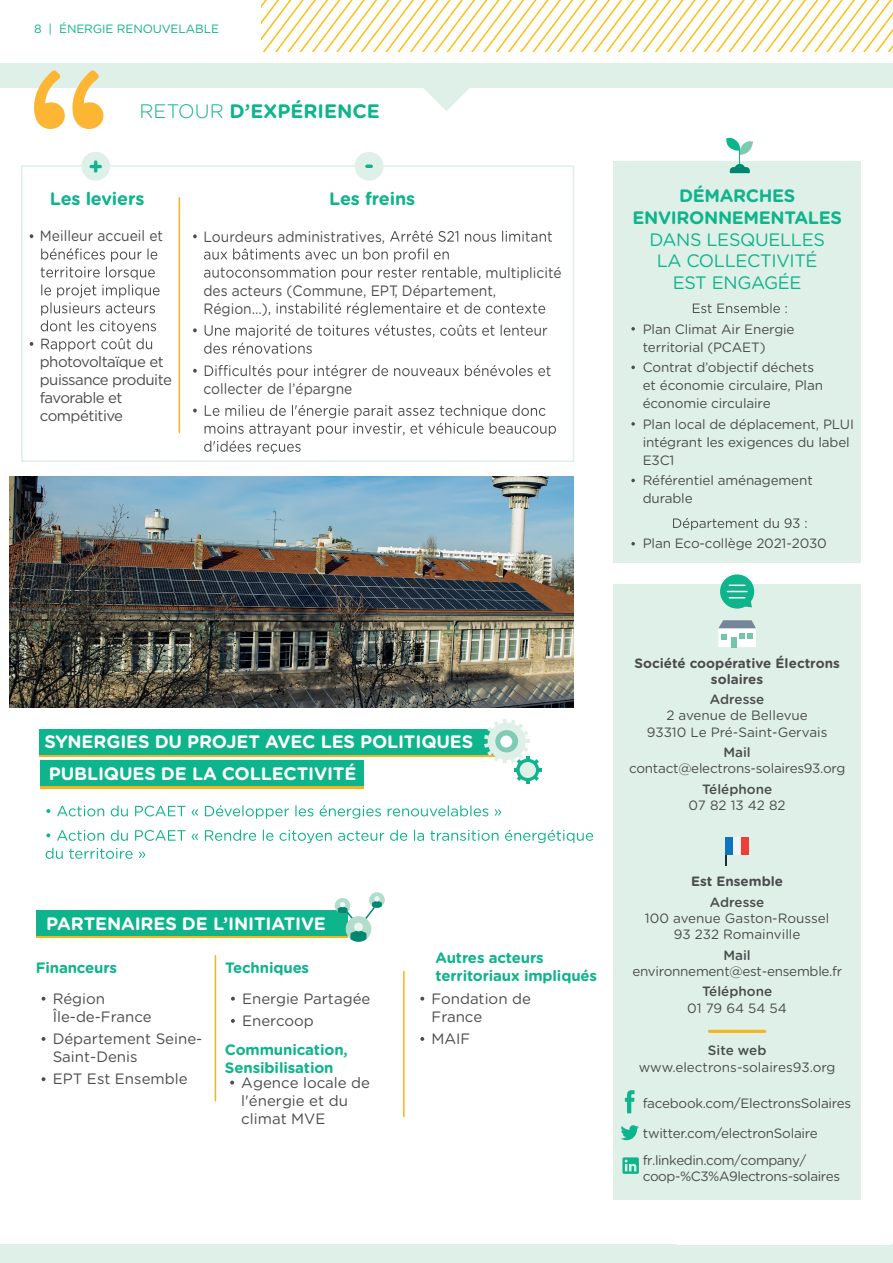
<style>
.page{position:relative;width:893px;height:1263px;background:#fff}
.page>*{position:absolute;margin:0;border:0;box-sizing:border-box;transform-origin:0 0}
.t1{font:700 24px "Gotham Rounded";color:#0eb48b}
.t2{font:500 22.5px "Gotham Rounded";color:#0eb48b}
.t3{font:700 19.5px "Gotham Rounded";color:#0eb48b}
.t4{font:700 18px/31.5px "Gotham Rounded";letter-spacing:-.01em;color:#fff}
.t5{font:18px/21.6px "Gotham Rounded";letter-spacing:-.02em;color:#0eb48b;text-align:center}
.t6{font:700 18px "Gotham Rounded";letter-spacing:-.01em;color:#0eb48b}
.t7{font:15px/18px "Gotham Rounded";color:#4b4c4d}
.t8{font:15px/18px "Gotham Rounded";color:#4b4c4d;scale:.92 1}
.t9{font:700 15px/18px "Gotham Rounded";letter-spacing:-.01em;color:#0eb48b}
.t10{font:15px/18px "Gotham";letter-spacing:-.035em;color:#4b4c4d}
.t11{font:13.5px/16.2px "Gotham Rounded";letter-spacing:-.01em;color:#4b4c4d;text-align:center}
.t12{font:700 13.5px/16.2px "Gotham Rounded";color:#4b4c4d;text-align:center}
.t13{font:13.5px "Gotham Rounded";letter-spacing:-.035em;color:#4b4c4d}
.t14{font:12px "Gotham Rounded";letter-spacing:-.01em;color:#0eb48b}
.s1{font-weight:300}
.s2{font-weight:700}
.s3{font-weight:500}
</style>
<div class="page">
<div style="left:0;top:1244px;width:893px;height:19px;background:#dff0e9"></div>
<svg style="left:262px;top:0;width:631px;height:51px"></svg>
<div style="left:613px;top:162px;width:248px;height:401px;background:#dff0e9"></div>
<div style="left:21px;top:165px;width:553px;height:297px;border:2px solid #dff0e9"></div>
<div style="left:613px;top:584px;width:248px;height:616px;background:#dff0e9"></div>
<hr style="left:179px;top:198px;width:1px;height:235px;background:#fbb316">
<hr style="left:709px;top:1030px;width:56px;height:3px;background:#fbb316">
<svg style="left:693px;top:303px;width:94px;height:10px"></svg>
<svg style="left:631px;top:327px;width:4px;height:4px"></svg>
<svg style="left:631px;top:366px;width:4px;height:3px"></svg>
<svg style="left:631px;top:422px;width:4px;height:4px"></svg>
<svg style="left:631px;top:479px;width:4px;height:3px"></svg>
<svg style="left:673px;top:518px;width:133px;height:12px"></svg>
<svg style="left:631px;top:542px;width:4px;height:3px"></svg>
<svg style="left:30px;top:234px;width:3px;height:4px"></svg>
<svg style="left:30px;top:342px;width:3px;height:4px"></svg>
<svg style="left:40px;top:248px;width:120px;height:104px"></svg>
<svg style="left:193px;top:234px;width:4px;height:4px"></svg>
<svg style="left:390px;top:231px;width:162px;height:11px"></svg>
<svg style="left:204px;top:248px;width:276px;height:32px"></svg>
<svg style="left:268px;top:302px;width:277px;height:14px"></svg>
<svg style="left:193px;top:328px;width:4px;height:4px"></svg>
<svg style="left:204px;top:325px;width:343px;height:29px"></svg>
<svg style="left:193px;top:369px;width:4px;height:4px"></svg>
<svg style="left:205px;top:365px;width:103px;height:13px"></svg>
<svg style="left:314px;top:365px;width:237px;height:13px"></svg>
<svg style="left:193px;top:409px;width:4px;height:3px"></svg>
<svg style="left:204px;top:405px;width:352px;height:49px"></svg>
<div style="left:355px;top:152px;width:28px;height:29px;background:#dff0e9;border-radius:50%"></div>
<svg style="left:365px;top:165px;width:8px;height:3px"></svg>
<div style="left:81px;top:152px;width:29px;height:29px;background:#dff0e9;border-radius:50%"></div>
<div style="left:720px;top:574px;width:34px;height:35px;background:#0eb48b;border-radius:50%"></div>
<svg style="left:727px;top:584px;width:25px;height:23px"></svg>
<svg style="left:718px;top:620px;width:38px;height:27px"></svg>
<div style="left:726px;top:837px;width:7px;height:18px;background:#1074bc"></div>
<div style="left:733px;top:837px;width:8px;height:18px;background:#f2f3f4"></div>
<div style="left:741px;top:837px;width:8px;height:18px;background:#ee3e35"></div>
<svg style="left:625px;top:1090px;width:9px;height:23px"></svg>
<svg style="left:46px;top:805px;width:455px;height:14px"></svg>
<svg style="left:46px;top:830px;width:547px;height:29px"></svg>
<div style="left:40px;top:731px;width:475px;height:26px;background:#fbb316"></div>
<div style="left:40px;top:763px;width:323px;height:25px;background:#fbb316"></div>
<div style="left:40px;top:729px;width:475px;height:26px;background:#0eb48b"></div>
<div style="left:40px;top:761px;width:323px;height:25px;background:#0eb48b"></div>
<svg style="left:484px;top:719px;width:58px;height:65px"></svg>
<div style="left:520px;top:762px;width:16px;height:16px;background:#dff0e9;border-radius:50%"></div>
<div style="left:500px;top:735px;width:12px;height:12px;background:#fff;border-radius:50%"></div>
<svg style="left:724px;top:139px;width:29px;height:34px"></svg>
<svg style="left:42px;top:997px;width:3px;height:4px"></svg>
<svg style="left:42px;top:1037px;width:3px;height:4px"></svg>
<svg style="left:42px;top:1077px;width:3px;height:4px"></svg>
<svg style="left:231px;top:997px;width:4px;height:4px"></svg>
<svg style="left:231px;top:1019px;width:4px;height:4px"></svg>
<svg style="left:420px;top:997px;width:4px;height:4px"></svg>
<svg style="left:420px;top:1037px;width:4px;height:4px"></svg>
<hr style="left:403px;top:971px;width:2px;height:145px;background:#fbb316">
<hr style="left:215px;top:956px;width:1px;height:145px;background:#fbb316">
<div style="left:36px;top:912px;width:312px;height:26px;background:linear-gradient(to right,#fbb316,#fbb316)"></div>
<div style="left:36px;top:910px;width:312px;height:25px;background:#0eb48b"></div>
<svg style="left:335px;top:898px;width:15px;height:15px"></svg>
<div style="left:369px;top:892px;width:16px;height:16px;background:#b2ddcd;border-radius:50%"></div>
<svg style="left:338px;top:896px;width:44px;height:25px"></svg>
<div style="left:346px;top:916px;width:25px;height:26px;background:#b2ddcd;border-radius:50%"></div>
<svg style="left:350px;top:931px;width:16px;height:11px"></svg>
<div style="left:354px;top:922px;width:9px;height:9px;background:#ecf6f1;border-radius:50%"></div>
<svg style="left:620px;top:1125px;width:19px;height:15px"></svg>
<svg style="left:622px;top:1157px;width:17px;height:17px"></svg>
<img style="left:10px;top:477px;width:563px;height:230px">
<svg style="left:230px;top:1080px;width:4px;height:4px"></svg>
<div style="left:0;top:63px;width:893px;height:24px;background:#dff0e9"></div>
<svg style="left:34px;top:70px;width:69px;height:59px"></svg>
<svg style="left:422px;top:87px;width:48px;height:24px"></svg>
<p class="t14" style="left:34px;top:21px;width:186px">8 | ÉNERGIE RENOUVELABLE</p>
<p class="t2" style="left:40px;top:88px;width:269px">ÉLECTRONS SOLAIRES</p>
<p class="t3" style="left:140px;top:97px;width:242px"><span class="s1">RETOUR</span> D’EXPÉRIENCE</p>
<p class="t1" style="left:88px;top:149px;width:17px">+</p>
<p class="t6" style="left:50px;top:185px;width:96px">Les leviers</p>
<p class="t6" style="left:329px;top:185px;width:87px">Les freins</p>
<p class="t8" style="left:40px;top:226px;width:135px">Meilleur accueil et</p>
<p class="t8" style="left:203px;top:227px;width:199px">Lourdeurs administratives,</p>
<p class="t8" style="left:203px;top:263px;width:391px;text-indent:282px">multiplicité des acteurs (Commune, EPT, Département,<br>Région…)</p>
<p class="t10" style="left:40px;top:353px;width:134px">photovoltaïque et puissance produite favorable et compétitive</p>
<p class="t8" style="left:203px;top:379px;width:163px">collecter de l’épargne</p>
<p class="t5" style="left:632px;top:184px;width:211px"><span class="s2">DÉMARCHES<br>ENVIRONNEMENTALES<br></span>DANS LESQUELLES<br>LA COLLECTIVITÉ<br>EST ENGAGÉE</p>
<p class="t11" style="left:643px;top:319px;width:153px;line-height:18px;text-align:left">Plan Climat Air Energie territorial (PCAET)</p>
<p class="t11" style="left:643px;top:358px;width:182px;line-height:18px;text-align:left">Contrat d’objectif déchets et économie circulaire, Plan économie circulaire</p>
<p class="t11" style="left:643px;top:414px;width:213px;line-height:18px;text-align:left">Plan local de déplacement, PLUI intégrant les exigences du label<br>E3C1</p>
<p class="t11" style="left:643px;top:471px;width:172px;line-height:18px;text-align:left">Référentiel aménagement durable</p>
<p class="t11" style="left:643px;top:535px;width:186px">Plan Eco-collège 2021-2030</p>
<p class="t4" style="left:44px;top:725px;width:430px">SYNERGIES DU PROJET AVEC LES POLITIQUES<br>PUBLIQUES DE LA COLLECTIVITÉ</p>
<p class="t4" style="left:46px;top:907px;width:281px">PARTENAIRES DE L’INITIATIVE</p>
<p class="t9" style="left:36px;top:958px;width:83px">Financeurs</p>
<p class="t9" style="left:225px;top:958px;width:86px">Techniques</p>
<p class="t9" style="left:435px;top:948px;width:163px">Autres acteurs territoriaux impliqués</p>
<p class="t7" style="left:53px;top:989px;width:100px">Région<br>Île-de-France</p>
<p class="t7" style="left:53px;top:1029px;width:151px">Département Seine-<br>Saint-Denis</p>
<p class="t7" style="left:53px;top:1069px;width:136px">EPT Est Ensemble</p>
<p class="t7" style="left:242px;top:987px;width:130px;line-height:22.2px">Energie Partagée<br>Enercoop</p>
<p class="t7" style="left:431px;top:989px;width:101px">Fondation de<br>France</p>
<p class="t7" style="left:431px;top:1029px;width:40px">MAIF</p>
<p class="t9" style="left:225px;top:1039px;width:124px">Communication,<br>Sensibilisation</p>
<p class="t7" style="left:241px;top:1073px;width:130px">Agence locale de l'énergie et du climat MVE</p>
<p class="t12" style="left:634px;top:654px;width:207px">Société coopérative Électrons solaires</p>
<p class="t11" style="left:647px;top:691px;width:182px"><span class="s3">Adresse<br></span>2 avenue de Bellevue<br>93310 Le Pré-Saint-Gervais</p>
<p class="t11" style="left:629px;top:743px;width:218px"><span class="s3">Mail </span>contact@electrons-solaires93.org</p>
<p class="t11" style="left:689px;top:780px;width:98px"><span class="s3">Téléphone<br></span>07 82 13 42 82</p>
<p class="t12" style="left:691px;top:871px;width:94px;line-height:20.4px">Est Ensemble<br><span class="s3">Adresse</span></p>
<p class="t11" style="left:645px;top:909px;width:186px">100 avenue Gaston-Roussel<br>93 232 Romainville</p>
<p class="t11" style="left:632px;top:946px;width:211px"><span class="s3">Mail </span>environnement@est-ensemble.fr</p>
<p class="t11" style="left:687px;top:983px;width:101px"><span class="s3">Téléphone<br></span>01 79 64 54 54</p>
<p class="t11" style="left:639px;top:1042px;width:198px"><span class="s3">Site web </span>www.electrons-solaires93.org</p>
<p class="t11" style="left:643px;top:1094px;width:210px">facebook.com/ElectronsSolaires</p>
<p class="t11" style="left:643px;top:1119px;width:177px;line-height:26.4px;text-align:left">twitter.com/electronSolaire fr.linkedin.com/company/</p>
<p class="t13" style="left:643px;top:1167px;width:199px">coop-%C3%A9lectrons-solaires</p>
</div>
